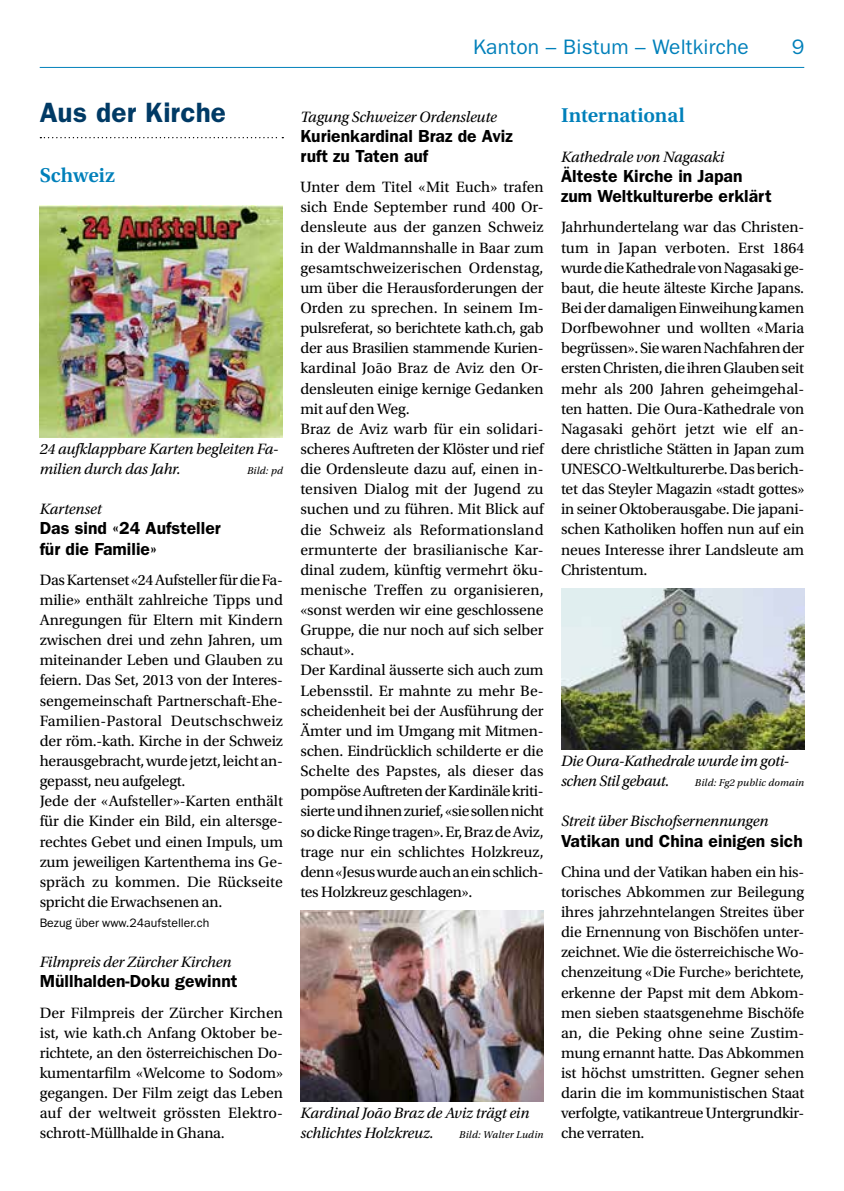
<style>
.page{position:relative;width:844px;height:1191px;background:#fff}
.page>*{position:absolute;margin:0;border:0;box-sizing:border-box;transform-origin:0 0}
.t1{font:600 28px "ITC Franklin Gothic Std";letter-spacing:.005em;color:#003a65}
.t2{font:21px "ITC Franklin Gothic Std";letter-spacing:.01em;color:#0080ba}
.t3{font:600 21px "Utopia Std";color:#0080ba}
.t4{font:600 17.5px/20.1px "ITC Franklin Gothic Std";color:#000}
.t5{font:15.75px/20.1px "Utopia Std";letter-spacing:-.01em;color:#000}
.t6{font:italic 15.75px/20.1px "Utopia Std";letter-spacing:-.01em;color:#000}
.t7{font:12.25px "ITC Franklin Gothic Std";color:#000}
.t8{font:italic 10.5px "Utopia Std";letter-spacing:.02em;color:#000}
</style>
<div class="page">
<hr style="left:40px;top:67px;width:764px;height:1px;background:#0080ba">
<svg style="left:40px;top:137px;width:243px;height:1px"></svg>
<img style="left:300px;top:910px;width:243px;height:191px">
<img style="left:40px;top:206px;width:243px;height:231px">
<img style="left:561px;top:588px;width:243px;height:161px">
<h2 class="t2" style="left:473px;top:35px;width:277px">Kanton – Bistum – Weltkirche</h2>
<h2 class="t2" style="left:791px;top:35px;width:14px">9</h2>
<h1 class="t1" style="left:40px;top:96px;width:188px">Aus der Kirche</h1>
<h2 class="t3" style="left:40px;top:163px;width:77px">Schweiz</h2>
<p class="t6" style="left:40px;top:439px;width:240px">24 aufklappbare Karten begleiten Fa&shy;milien durch das Jahr.</p>
<p class="t8" style="left:247px;top:465px;width:37px">Bild: pd</p>
<p class="t6" style="left:40px;top:499px;width:63px">Kartenset</p>
<p class="t4" style="left:40px;top:518px;width:182px">Das sind «24 Aufsteller für die Familie»</p>
<p class="t5" style="left:40px;top:570px;width:245px">Das Kartenset «24 Aufsteller für die Fa&shy;milie» enthält zahlreiche Tipps und Anregungen für Eltern mit Kindern zwischen drei und zehn Jahren, um miteinander Leben und Glauben zu feiern. Das Set, 2013 von der Interes&shy;sengemeinschaft Partnerschaft-Ehe-Familien-Pastoral Deutschschweiz der röm.-kath. Kirche in der Schweiz herausgebracht, wurde jetzt, leicht an&shy;gepasst, neu aufgelegt.<br>Jede der «Aufsteller»-Karten enthält für die Kinder ein Bild, ein altersge&shy;rechtes Gebet und einen Impuls, um zum jeweiligen Kartenthema ins Ge&shy;spräch zu kommen. Die Rückseite spricht die Erwachsenen an.</p>
<p class="t7" style="left:40px;top:915px;width:171px">Bezug über www.24aufsteller.ch</p>
<p class="t6" style="left:40px;top:952px;width:193px">Filmpreis der Zürcher Kirchen</p>
<p class="t4" style="left:40px;top:971px;width:199px">Müllhalden-Doku gewinnt</p>
<p class="t5" style="left:40px;top:1002px;width:245px;text-align:justify">Der Filmpreis der Zürcher Kirchen ist, wie kath.ch Anfang Oktober be&shy;richtete, an den österreichischen Do&shy;kumentarfilm «Welcome to Sodom» gegangen. Der Film zeigt das Leben auf der weltweit grössten Elektro&shy;schrott-Müllhalde in Ghana.</p>
<p class="t6" style="left:300px;top:107px;width:198px">Tagung Schweizer Ordensleute</p>
<p class="t4" style="left:300px;top:126px;width:214px">Kurienkardinal Braz de Aviz ruft zu Taten auf</p>
<p class="t5" style="left:300px;top:177px;width:245px">Unter dem Titel «Mit Euch» trafen sich Ende September rund 400 Or&shy;densleute aus der ganzen Schweiz in der Waldmannshalle in Baar zum gesamtschweizerischen Ordenstag, um über die Herausforderungen der Orden zu sprechen. In seinem Im&shy;pulsreferat, so berichtete kath.ch, gab der aus Brasilien stammende Kurien&shy;kardinal João Braz de Aviz den Or&shy;densleuten einige kernige Gedanken mit auf den Weg.<br>Braz de Aviz warb für ein solidari&shy;scheres Auftreten der Klöster und rief die Ordensleute dazu auf, einen in&shy;tensiven Dialog mit der Jugend zu suchen und zu führen. Mit Blick auf die Schweiz als Reformationsland ermunterte der brasilianische Kar&shy;dinal zudem, künftig vermehrt öku&shy;menische Treffen zu organisieren, «sonst werden wir eine geschlossene Gruppe, die nur noch auf sich selber schaut».<br>Der Kardinal äusserte sich auch zum Lebensstil. Er mahnte zu mehr Be&shy;scheidenheit bei der Ausführung der Ämter und im Umgang mit Mitmen&shy;schen. Eindrücklich schilderte er die Schelte des Papstes, als dieser das pompöse Auftreten der Kardinäle kriti&shy;sierte und ihnen zurief, «sie sollen nicht so dicke Ringe tragen». Er, Braz de Aviz, trage nur ein schlichtes Holzkreuz, denn «Jesus wurde auch an ein schlich&shy;tes Holzkreuz geschlagen».</p>
<p class="t6" style="left:300px;top:1103px;width:230px">Kardinal João Braz de Aviz trägt ein schlichtes Holzkreuz.</p>
<p class="t8" style="left:459px;top:1129px;width:86px">Bild: Walter Ludin</p>
<h2 class="t3" style="left:561px;top:103px;width:125px">International</h2>
<p class="t6" style="left:561px;top:147px;width:165px">Kathedrale von Nagasaki</p>
<p class="t4" style="left:561px;top:166px;width:212px">Älteste Kirche in Japan zum Weltkulturerbe erklärt</p>
<p class="t5" style="left:561px;top:217px;width:245px">Jahrhundertelang war das Christen&shy;tum in Japan verboten. Erst 1864 wurde die Kathedrale von Nagasaki ge&shy;baut, die heute älteste Kirche Japans.<br>Bei der damaligen Einweihung kamen Dorfbewohner und wollten «Maria begrüssen». Sie waren Nachfahren der ersten Christen, die ihren Glauben seit mehr als 200 Jahren geheimgehal&shy;ten hatten. Die Oura-Kathedrale von Nagasaki gehört jetzt wie elf an&shy;dere christliche Stätten in Japan zum UNESCO-Weltkulturerbe. Das berich&shy;tet das Steyler Magazin «stadt gottes» in seiner Oktoberausgabe. Die japani&shy;schen Katholiken hoffen nun auf ein neues Interesse ihrer Landsleute am Christentum.</p>
<p class="t6" style="left:561px;top:751px;width:230px">Die Oura-Kathedrale wurde im goti&shy;schen Stil gebaut.</p>
<p class="t8" style="left:694px;top:777px;width:111px">Bild: Fg2 public domain</p>
<p class="t6" style="left:561px;top:811px;width:209px">Streit über Bischofsernennungen</p>
<p class="t4" style="left:561px;top:830px;width:243px">Vatikan und China einigen sich</p>
<p class="t5" style="left:561px;top:861px;width:245px;text-align:justify">China und der Vatikan haben ein his&shy;torisches Abkommen zur Beilegung ihres jahrzehntelangen Streites über die Ernennung von Bischöfen unter&shy;zeichnet. Wie die österreichische Wo&shy;chenzeitung «Die Furche» berichtete, erkenne der Papst mit dem Abkom&shy;men sieben staatsgenehme Bischöfe an, die Peking ohne seine Zustim&shy;mung ernannt hatte. Das Abkommen ist höchst umstritten. Gegner sehen darin die im kommunistischen Staat verfolgte, vatikantreue Untergrundkir&shy;che verraten.</p>
</div>
